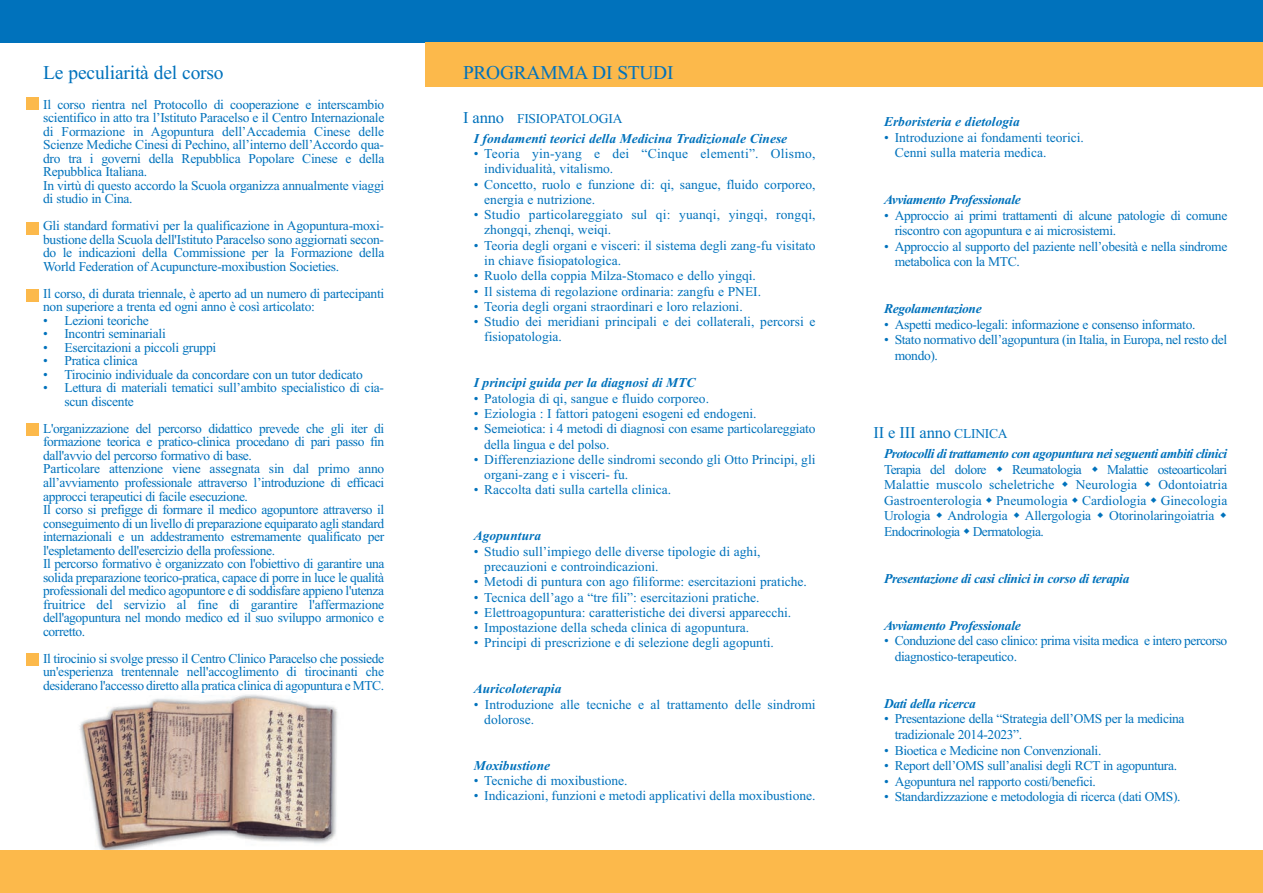
<style>
.page{position:relative;width:1263px;height:893px;background:#fff}
.page>*{position:absolute;margin:0;border:0;box-sizing:border-box;transform-origin:0 0}
.t1{font:19.5px "Times New Roman";letter-spacing:-.01em;color:#0072bc}
.t2{font:16.5px "Times New Roman";letter-spacing:-.015em;color:#0072bc}
.t3{font:13.5px/13.5px "Times New Roman";letter-spacing:-.02em;color:#0072bc}
.t4{font:13.5px/15.3px "Times New Roman";color:#0072bc}
.t5{font:italic 700 13.5px "Times New Roman";letter-spacing:-.025em;color:#0072bc}
.t6{font:italic 700 13.5px/19.5px "Times New Roman";color:#0072bc}
.t7{font:13.5px "Times New Roman";letter-spacing:-.04em;color:#0072bc}
.t8{font:13.5px/15.3px "Times New Roman";letter-spacing:.01em;color:#0072bc}
.t9{font:13.5px/15.3px "Times New Roman";letter-spacing:.02em;color:#0072bc}
.t10{font:13.5px "Times New Roman";letter-spacing:.005em;color:#0072bc}
.s1{font-weight:400;font-style:normal;font-size:16.5px}
.s2{font-weight:400;font-style:normal}
.s3{font-size:13.5px}
</style>
<div class="page">
<div style="left:0;top:0;width:1263px;height:43px;background:#0072bc"></div>
<div style="left:425px;top:43px;width:838px;height:44px;background:#fcb94b"></div>
<div style="left:26px;top:97px;width:12px;height:13px;background:#fcb94b"></div>
<div style="left:26px;top:222px;width:12px;height:13px;background:#fcb94b"></div>
<div style="left:26px;top:289px;width:12px;height:13px;background:#fcb94b"></div>
<div style="left:26px;top:423px;width:12px;height:12px;background:#fcb94b"></div>
<div style="left:26px;top:653px;width:12px;height:13px;background:#fcb94b"></div>
<img style="left:79px;top:694px;width:259px;height:156px">
<div style="left:0;top:850px;width:1263px;height:43px;background:#fcb94b"></div>
<h1 class="t1" style="left:43px;top:61px;width:182px">Le peculiarità del corso</h1>
<p class="t3" style="left:43px;top:98px;width:343px">Il corso rientra nel Protocollo di cooperazione e interscambio scientifico in atto tra l’Istituto Paracelso e il Centro Internazionale di Formazione in Agopuntura dell’Accademia Cinese delle Scienze Mediche Cinesi di Pechino, all’interno dell’Accordo qua&shy;dro tra i governi della Repubblica Popolare Cinese e della Repubblica Italiana.<br>In virtù di questo accordo la Scuola organizza annualmente viaggi di studio in Cina.</p>
<p class="t3" style="left:43px;top:219px;width:343px;text-align:justify">Gli standard formativi per la qualificazione in Agopuntura-moxi&shy;bustione della Scuola dell'Istituto Paracelso sono aggiornati secon&shy;do le indicazioni della Commissione per la Formazione della World Federation of Acupuncture-moxibustion Societies.</p>
<p class="t3" style="left:43px;top:287px;width:343px">Il corso, di durata triennale, è aperto ad un numero di partecipanti non superiore a trenta ed ogni anno è così articolato:</p>
<p class="t3" style="left:43px;top:314px;width:107px">• Lezioni teoriche</p>
<p class="t3" style="left:43px;top:327px;width:124px">• Incontri seminariali</p>
<p class="t3" style="left:43px;top:341px;width:175px">• Esercitazioni a piccoli gruppi</p>
<p class="t3" style="left:43px;top:354px;width:96px">• Pratica clinica</p>
<p class="t3" style="left:43px;top:368px;width:321px">• Tirocinio individuale da concordare con un tutor dedicato</p>
<p class="t3" style="left:64px;top:381px;width:321px;text-indent:-21px">• Lettura di materiali tematici sull’ambito specialistico di cia&shy;scun discente</p>
<p class="t3" style="left:43px;top:422px;width:343px">L'organizzazione del percorso didattico prevede che gli iter di formazione teorica e pratico-clinica procedano di pari passo fin dall'avvio del percorso formativo di base.<br>Particolare attenzione viene assegnata sin dal primo anno all’avviamento professionale attraverso l’introduzione di efficaci approcci terapeutici di facile esecuzione.<br>Il corso si prefigge di formare il medico agopuntore attraverso il conseguimento di un livello di preparazione equiparato agli standard internazionali e un addestramento estremamente qualificato per l'espletamento dell'esercizio della professione.<br>Il percorso formativo è organizzato con l'obiettivo di garantire una solida preparazione teorico-pratica, capace di porre in luce le qualità professionali del medico agopuntore e di soddisfare appieno l'utenza fruitrice del servizio al fine di garantire l'affermazione dell'agopuntura nel mondo medico ed il suo sviluppo armonico e corretto.</p>
<p class="t3" style="left:43px;top:651px;width:343px;text-align:justify">Il tirocinio si svolge presso il Centro Clinico Paracelso che possiede un'esperienza trentennale nell'accoglimento di tirocinanti che desiderano l'accesso diretto alla pratica clinica di agopuntura e MTC.</p>
<h1 class="t1" style="left:463px;top:61px;width:212px">PROGRAMMA DI STUDI</h1>
<p class="t6" style="left:474px;top:109px;width:315px;text-indent:-11px"><span class="s1">I anno</span> <span class="s2">FISIOPATOLOGIA<br></span>I fondamenti teorici della Medicina Tradizionale Cinese</p>
<p class="t9" style="left:484px;top:146px;width:333px;text-indent:-11px">• Teoria yin-yang e dei “Cinque elementi”. Olismo, individualità, vitalismo.</p>
<p class="t4" style="left:484px;top:176px;width:333px;text-indent:-11px">• Concetto, ruolo e funzione di: qi, sangue, fluido corporeo, energia e nutrizione.</p>
<p class="t8" style="left:484px;top:207px;width:333px;text-indent:-11px">• Studio particolareggiato sul qi: yuanqi, yingqi, rongqi, zhongqi, zhenqi, weiqi.</p>
<p class="t4" style="left:484px;top:237px;width:333px;text-indent:-11px">• Teoria degli organi e visceri: il sistema degli zang-fu visitato in chiave fisiopatologica.</p>
<p class="t4" style="left:474px;top:268px;width:284px">• Ruolo della coppia Milza-Stomaco e dello yingqi.</p>
<p class="t4" style="left:474px;top:283px;width:289px">• Il sistema di regolazione ordinaria: zangfu e PNEI.</p>
<p class="t4" style="left:474px;top:299px;width:271px">• Teoria degli organi straordinari e loro relazioni.</p>
<p class="t4" style="left:484px;top:314px;width:333px;text-indent:-11px">• Studio dei meridiani principali e dei collaterali, percorsi e fisiopatologia.</p>
<p class="t6" style="left:474px;top:373px;width:223px">I principi guida per la diagnosi di MTC</p>
<p class="t4" style="left:474px;top:390px;width:237px">• Patologia di qi, sangue e fluido corporeo.</p>
<p class="t4" style="left:474px;top:406px;width:284px">• Eziologia : I fattori patogeni esogeni ed endogeni.</p>
<p class="t3" style="left:484px;top:421px;width:333px;line-height:15.3px;text-indent:-11px">• Semeiotica: i 4 metodi di diagnosi con esame particolareggiato della lingua e del polso.</p>
<p class="t4" style="left:484px;top:452px;width:333px;text-indent:-11px">• Differenziazione delle sindromi secondo gli Otto Principi, gli organi-zang e i visceri- fu.</p>
<p class="t4" style="left:474px;top:482px;width:199px">• Raccolta dati sulla cartella clinica.</p>
<p class="t6" style="left:474px;top:526px;width:69px">Agopuntura</p>
<p class="t4" style="left:484px;top:543px;width:278px;text-indent:-11px">• Studio sull’impiego delle diverse tipologie di aghi, precauzioni e controindicazioni.</p>
<p class="t4" style="left:474px;top:574px;width:335px">• Metodi di puntura con ago filiforme: esercitazioni pratiche.</p>
<p class="t4" style="left:474px;top:589px;width:287px">• Tecnica dell’ago a “tre fili”: esercitazioni pratiche.</p>
<p class="t4" style="left:474px;top:604px;width:319px">• Elettroagopuntura: caratteristiche dei diversi apparecchi.</p>
<p class="t4" style="left:474px;top:620px;width:277px">• Impostazione della scheda clinica di agopuntura.</p>
<p class="t4" style="left:474px;top:635px;width:302px">• Principi di prescrizione e di selezione degli agopunti.</p>
<p class="t6" style="left:474px;top:679px;width:89px">Auricoloterapia</p>
<p class="t4" style="left:484px;top:696px;width:333px;text-indent:-11px">• Introduzione alle tecniche e al trattamento delle sindromi dolorose.</p>
<p class="t6" style="left:474px;top:755px;width:78px">Moxibustione</p>
<p class="t4" style="left:474px;top:773px;width:155px">• Tecniche di moxibustione.</p>
<p class="t4" style="left:474px;top:788px;width:343px">• Indicazioni, funzioni e metodi applicativi della moxibustione.</p>
<p class="t6" style="left:884px;top:112px;width:137px">Erboristeria e dietologia</p>
<p class="t4" style="left:895px;top:129px;width:191px;text-indent:-11px">• Introduzione ai fondamenti teorici.<br>Cenni sulla materia medica.</p>
<p class="t5" style="left:884px;top:191px;width:138px">Avviamento Professionale</p>
<p class="t3" style="left:895px;top:207px;width:334px;line-height:15.6px;text-indent:-11px">• Approccio ai primi trattamenti di alcune patologie di comune riscontro con agopuntura e ai microsistemi.</p>
<p class="t3" style="left:895px;top:238px;width:334px;line-height:15.6px;text-indent:-11px">• Approccio al supporto del paziente nell’obesità e nella sindrome metabolica con la MTC.</p>
<p class="t5" style="left:884px;top:301px;width:99px">Regolamentazione</p>
<p class="t3" style="left:884px;top:317px;width:313px">• Aspetti medico-legali: informazione e consenso informato.</p>
<p class="t3" style="left:895px;top:332px;width:334px;line-height:15.6px;text-indent:-11px">• Stato normativo dell’agopuntura (in Italia, in Europa, nel resto del mondo).</p>
<p class="t2" style="left:873px;top:423px;width:136px">II e III anno <span class="s3">CLINICA</span></p>
<p class="t5" style="left:884px;top:445px;width:345px">Protocolli di trattamento con agopuntura nei seguenti ambiti clinici</p>
<p class="t7" style="left:884px;top:461px;width:104px">Terapia del dolore</p>
<p class="t7" style="left:1012px;top:461px;width:71px">Reumatologia</p>
<p class="t7" style="left:1107px;top:461px;width:122px">Malattie osteoarticolari</p>
<p class="t10" style="left:884px;top:477px;width:172px">Malattie muscolo scheletriche</p>
<p class="t10" style="left:1076px;top:477px;width:63px">Neurologia</p>
<p class="t3" style="left:884px;top:477px;width:345px;line-height:15.6px;text-align:justify;text-indent:274px">Odontoiatria Gastroenterologia Pneumologia Cardiologia Ginecologia Urologia Andrologia</p>
<p class="t3" style="left:1025px;top:509px;width:68px">Allergologia</p>
<p class="t3" style="left:1109px;top:509px;width:107px">Otorinolaringoiatria</p>
<p class="t7" style="left:884px;top:523px;width:161px">Endocrinologia Dermatologia.</p>
<p class="t5" style="left:884px;top:570px;width:247px">Presentazione di casi clinici in corso di terapia</p>
<p class="t5" style="left:884px;top:617px;width:138px">Avviamento Professionale</p>
<p class="t3" style="left:895px;top:633px;width:334px;line-height:15.6px;text-indent:-11px">• Conduzione del caso clinico: prima visita medica e intero percorso diagnostico-terapeutico.</p>
<p class="t5" style="left:884px;top:695px;width:93px">Dati della ricerca</p>
<p class="t3" style="left:895px;top:711px;width:291px;line-height:15.6px;text-indent:-11px">• Presentazione della “Strategia dell’OMS per la medicina tradizionale 2014-2023”.</p>
<p class="t3" style="left:884px;top:743px;width:219px">• Bioetica e Medicine non Convenzionali.</p>
<p class="t3" style="left:884px;top:759px;width:294px">• Report dell’OMS sull’analisi degli RCT in agopuntura.</p>
<p class="t3" style="left:884px;top:774px;width:213px">• Agopuntura nel rapporto costi/benefici.</p>
<p class="t3" style="left:884px;top:790px;width:298px">• Standardizzazione e metodologia di ricerca (dati OMS).</p>
</div>
